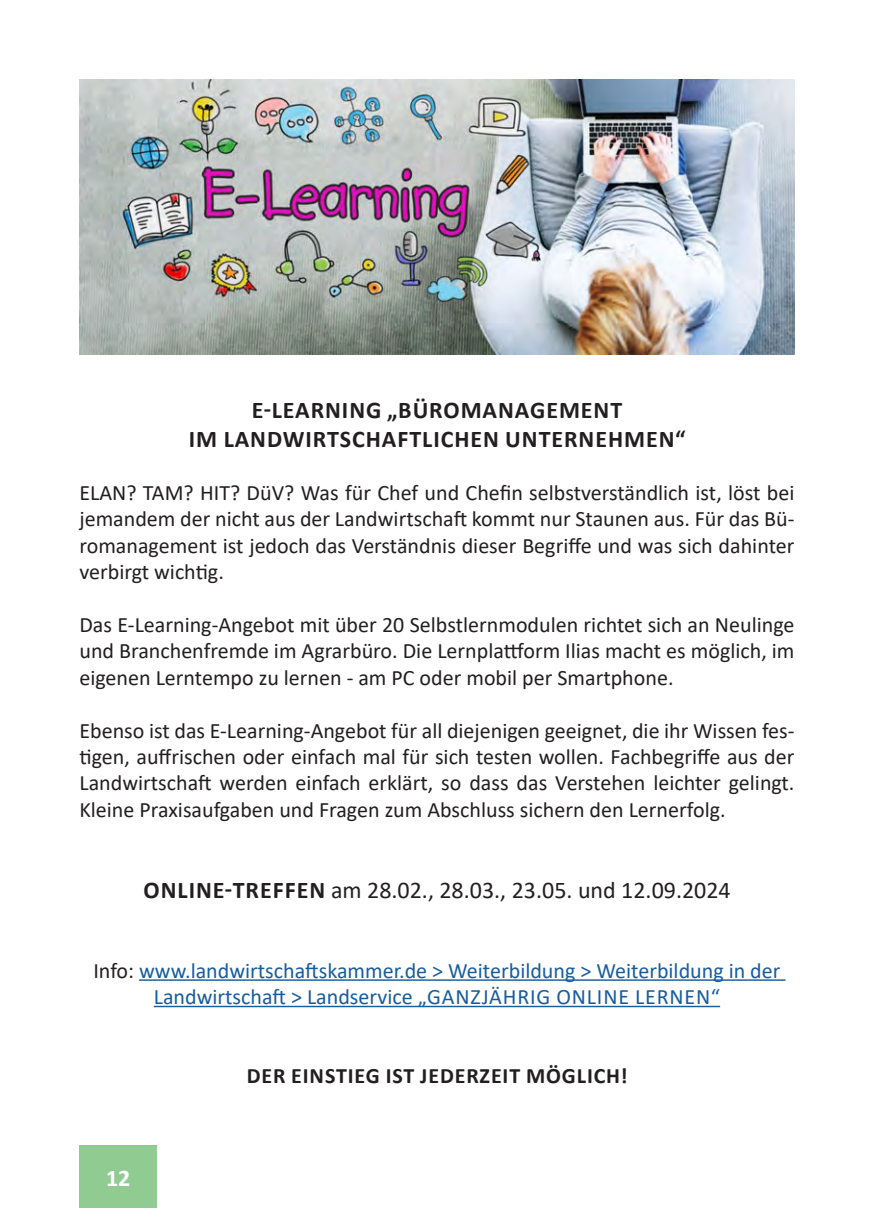
<style>
.page{position:relative;width:874px;height:1225px;background:#fff}
.page>*{position:absolute;margin:0;border:0;box-sizing:border-box;transform-origin:0 0}
.t1{font:700 24px "Calibri";letter-spacing:.04em;color:#231f20}
.t2{font:24px "Calibri";color:#231f20}
.t3{font:700 24px "Calibri";color:#fff}
.t4{font:22px/26.4px "Calibri";color:#231f20;text-align:justify}
.t5{font:22px/26.4px "Calibri";color:#175d9e;text-align:center}
.t6{font:700 22px "Calibri";letter-spacing:.04em;color:#231f20}
.s1{font-weight:700}
.s2{color:#231f20}
</style>
<div class="page">
<div style="left:79px;top:1145px;width:78px;height:63px;background:#90cc92"></div>
<hr style="left:139px;top:979px;width:646px;height:1px;background:#175d9e">
<hr style="left:154px;top:1005px;width:565px;height:2px;background:#175d9e">
<img style="left:79px;top:79px;width:715px;height:275px">
<p class="t1" style="left:252px;top:393px;width:372px">E-LEARNING „BÜROMANAGEMENT</p>
<p class="t1" style="left:189px;top:422px;width:498px">IM LANDWIRTSCHAFTLICHEN UNTERNEHMEN“</p>
<p class="t4" style="left:79px;top:479px;width:716px">ELAN? TAM? HIT? DüV? Was für Chef und Chefin selbstverständlich ist, löst bei jemandem der nicht aus der Landwirtschaft kommt nur Staunen aus. Für das Bü&shy;romanagement ist jedoch das Verständnis dieser Begriffe und was sich dahinter verbirgt wichtig.</p>
<p class="t4" style="left:79px;top:611px;width:716px">Das E-Learning-Angebot mit über 20 Selbstlernmodulen richtet sich an Neulinge und Branchenfremde im Agrarbüro. Die Lernplattform Ilias macht es möglich, im eigenen Lerntempo zu lernen - am PC oder mobil per Smartphone.</p>
<p class="t4" style="left:79px;top:716px;width:716px">Ebenso ist das E-Learning-Angebot für all diejenigen geeignet, die ihr Wissen fes&shy;tigen, auffrischen oder einfach mal für sich testen wollen. Fachbegriffe aus der Landwirtschaft werden einfach erklärt, so dass das Verstehen leichter gelingt.<br>Kleine Praxisaufgaben und Fragen zum Abschluss sichern den Lernerfolg.</p>
<p class="t2" style="left:143px;top:873px;width:588px"><span class="s1">ONLINE-TREFFEN</span> am 28.02., 28.03., 23.05. und 12.09.2024</p>
<p class="t5" style="left:93px;top:956px;width:688px"><span class="s2">Info:</span> www.landwirtschaftskammer.de &gt; Weiterbildung &gt; Weiterbildung in der<br>Landwirtschaft &gt; Landservice „GANZJÄHRIG ONLINE LERNEN“</p>
<p class="t3" style="left:106px;top:1160px;width:26px">12</p>
<p class="t6" style="left:246px;top:1060px;width:382px">DER EINSTIEG IST JEDERZEIT MÖGLICH!</p>
</div>
